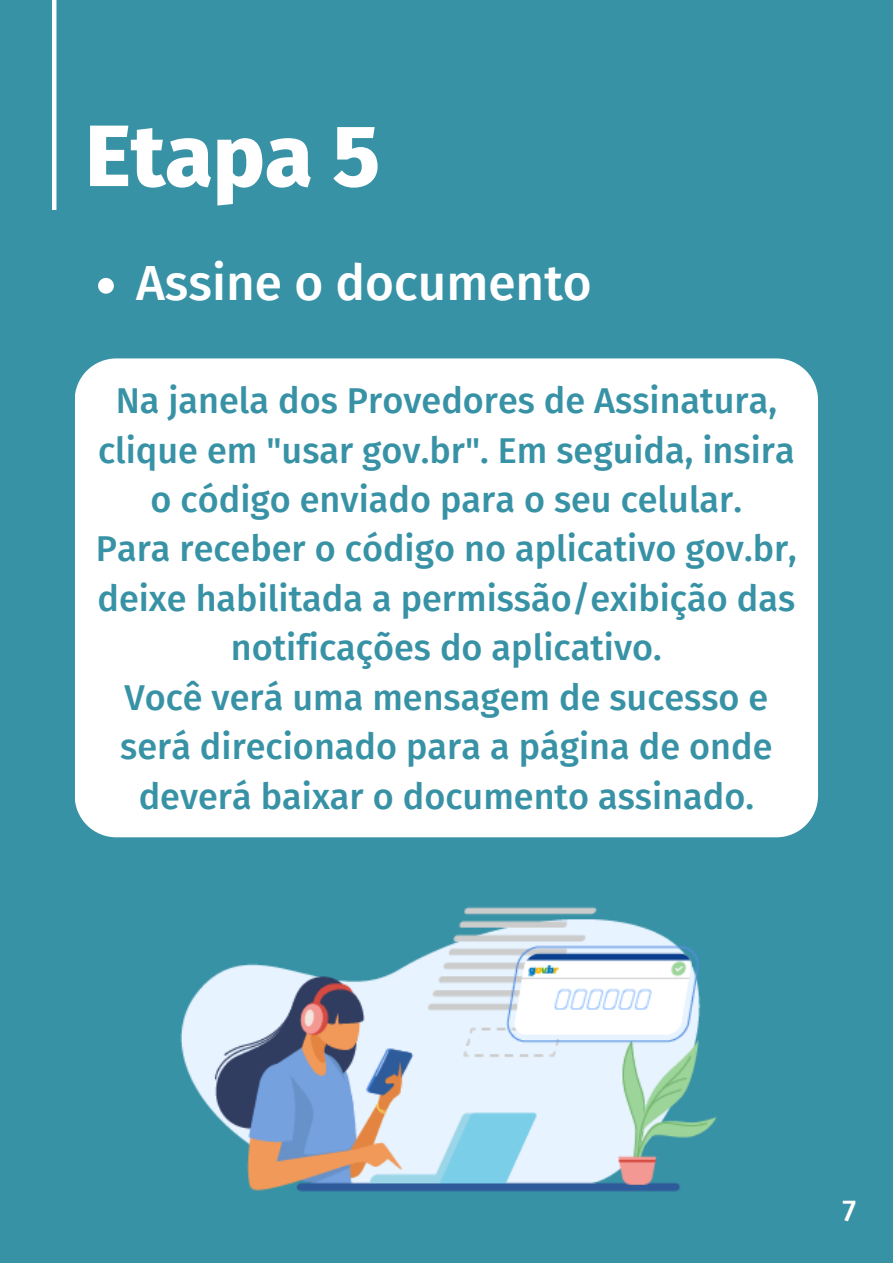
<style>
.page{position:relative;width:893px;height:1264px;background:#fff}
.page>*{position:absolute;margin:0;border:0;box-sizing:border-box;transform-origin:0 0}
.t1{font:800 86.85px "Fira Sans";color:#fff}
.t2{font:500 49.5px "Fira Sans";color:#fff}
.t3{font:500 36px/49.5px "Fira Sans";color:#3892a6;text-align:center}
.t4{font:500 30px "Fira Sans";color:#fff}
</style>
<div class="page">
<div style="left:0;top:0;width:892px;height:1262px;background:#3892a6"></div>
<hr style="left:52px;top:0;width:4px;height:210px;background:#fff">
<div style="left:75px;top:358px;width:743px;height:479px;background:#fff"></div>
<img style="left:180px;top:907px;width:537px;height:285px">
<svg style="left:98px;top:278px;width:16px;height:16px"></svg>
<p class="t1" style="left:85px;top:105px;width:296px">Etapa 5</p>
<p class="t2" style="left:136px;top:254px;width:457px">Assine o documento</p>
<p class="t3" style="left:98px;top:376px;width:698px">Na janela dos Provedores de Assinatura, clique em "usar gov.br". Em seguida, insira o código enviado para o seu celular.</p>
<p class="t3" style="left:96px;top:524px;width:702px">Para receber o código no aplicativo gov.br, deixe habilitada a permissão/exibição das notificações do aplicativo.</p>
<p class="t3" style="left:120px;top:673px;width:653px">Você verá uma mensagem de sucesso e será direcionado para a página de onde deverá baixar o documento assinado.</p>
<p class="t4" style="left:842px;top:1192px;width:15px">7</p>
</div>
